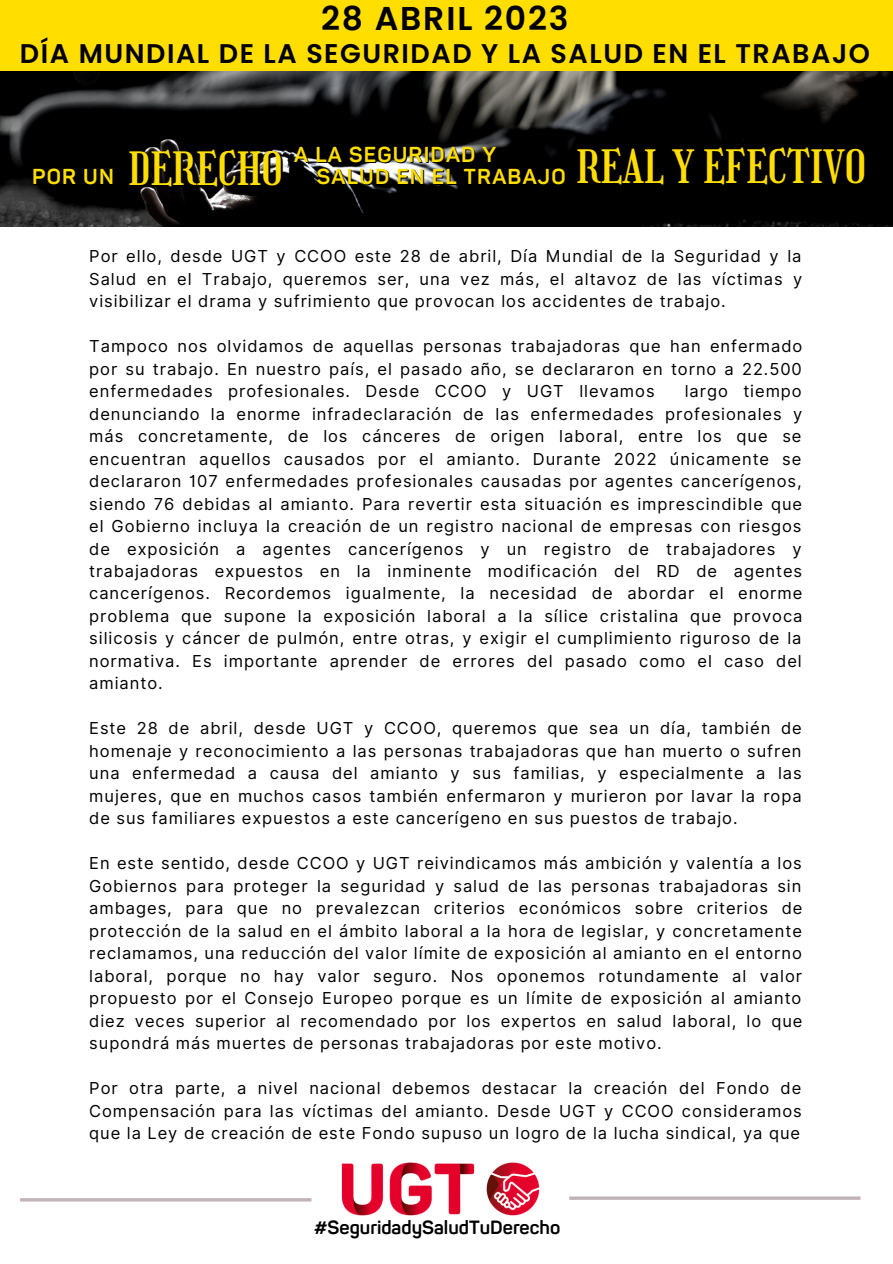
<style>
.page{position:relative;width:893px;height:1264px;background:#fff}
.page>*{position:absolute;margin:0;border:0;box-sizing:border-box;transform-origin:0 0}
.t1{font:44.85px "Girassol";color:#ffde00}
.t2{font:600 33px "Poppins";letter-spacing:.055em;color:#000}
.t3{font:600 27px "Poppins";letter-spacing:.055em;color:#000}
.t4{font:700 21.3px/21.8px "Panton";letter-spacing:.055em;color:#ffde00}
.t5{font:700 18.9px "Panton";color:#000}
.t6{font:16.5px/22.5px "Inter";letter-spacing:.055em;color:#000;text-align:justify}
.s1{font-family:"Panton";font-weight:700;font-size:21.3px}
.s2{font-family:"Girassol";font-weight:400;font-size:44.85px}
</style>
<div class="page">
<img style="left:0;top:71px;width:892px;height:156px">
<hr style="left:569px;top:1196px;width:291px;height:3px;background:#c1b2b6">
<hr style="left:20px;top:1198px;width:291px;height:3px;background:#c1b2b6">
<img style="left:341px;top:1162px;width:199px;height:54px">
<div style="left:0;top:0;width:892px;height:71px;background:#ffde00"></div>
<h2 class="t2" style="left:321px;top:-4px;width:249px">28 ABRIL 2023</h2>
<h3 class="t3" style="left:20px;top:35px;width:851px">DÍA MUNDIAL DE LA SEGURIDAD Y LA SALUD EN EL TRABAJO</h3>
<h1 class="t1" style="left:32px;top:143px;width:252px"><span class="s1">POR UN</span> DERECHO</h1>
<p class="t4" style="left:316px;top:144px;width:551px;text-indent:-22px">A LA SEGURIDAD Y<br>SALUD EN EL TRABAJO <span class="s2">REAL Y EFECTIVO</span></p>
<p class="t6" style="left:89px;top:245px;width:714px">Por ello, desde UGT y CCOO este 28 de abril, Día Mundial de la Seguridad y la Salud en el Trabajo, queremos ser, una vez más, el altavoz de las víctimas y visibilizar el drama y sufrimiento que provocan los accidentes de trabajo.</p>
<p class="t6" style="left:89px;top:335px;width:714px">Tampoco nos olvidamos de aquellas personas trabajadoras que han enfermado por su trabajo. En nuestro país, el pasado año, se declararon en torno a 22.500 enfermedades profesionales. Desde CCOO y UGT llevamos</p>
<p class="t6" style="left:89px;top:380px;width:714px;text-indent:595px">largo tiempo denunciando la enorme infradeclaración de las enfermedades profesionales y más concretamente, de los cánceres de origen laboral, entre los que se encuentran aquellos causados por el amianto. Durante 2022 únicamente se declararon 107 enfermedades profesionales causadas por agentes cancerígenos, siendo 76 debidas al amianto. Para revertir esta situación es imprescindible que el Gobierno incluya la creación de un registro nacional de empresas con riesgos de exposición a agentes cancerígenos y un registro de trabajadores y trabajadoras expuestos en la inminente modificación del RD de agentes cancerígenos. Recordemos igualmente, la necesidad de abordar el enorme problema que supone la exposición laboral a la sílice cristalina que provoca silicosis y cáncer de pulmón, entre otras, y exigir el cumplimiento riguroso de la normativa. Es importante aprender de errores del pasado como el caso del amianto.</p>
<p class="t6" style="left:89px;top:717px;width:714px">Este 28 de abril, desde UGT y CCOO, queremos que sea un día, también de homenaje y reconocimiento a las personas trabajadoras que han muerto o sufren una enfermedad a causa del amianto y sus familias, y especialmente a las mujeres, que en muchos casos también enfermaron y murieron por lavar la ropa de sus familiares expuestos a este cancerígeno en sus puestos de trabajo.</p>
<p class="t6" style="left:89px;top:852px;width:714px">En este sentido, desde CCOO y UGT reivindicamos más ambición y valentía a los Gobiernos para proteger la seguridad y salud de las personas trabajadoras sin ambages, para que no prevalezcan criterios económicos sobre criterios de protección de la salud en el ámbito laboral a la hora de legislar, y concretamente reclamamos, una reducción del valor límite de exposición al amianto en el entorno laboral, porque no hay valor seguro. Nos oponemos rotundamente al valor propuesto por el Consejo Europeo porque es un límite de exposición al amianto diez veces superior al recomendado por los expertos en salud laboral, lo que supondrá más muertes de personas trabajadoras por este motivo.</p>
<p class="t6" style="left:89px;top:1077px;width:714px">Por otra parte, a nivel nacional debemos destacar la creación del Fondo de Compensación para las víctimas del amianto. Desde UGT y CCOO consideramos que la Ley de creación de este Fondo supuso un logro de la lucha sindical, ya que</p>
<p class="t5" style="left:314px;top:1215px;width:247px">#SeguridadySaludTuDerecho</p>
</div>
